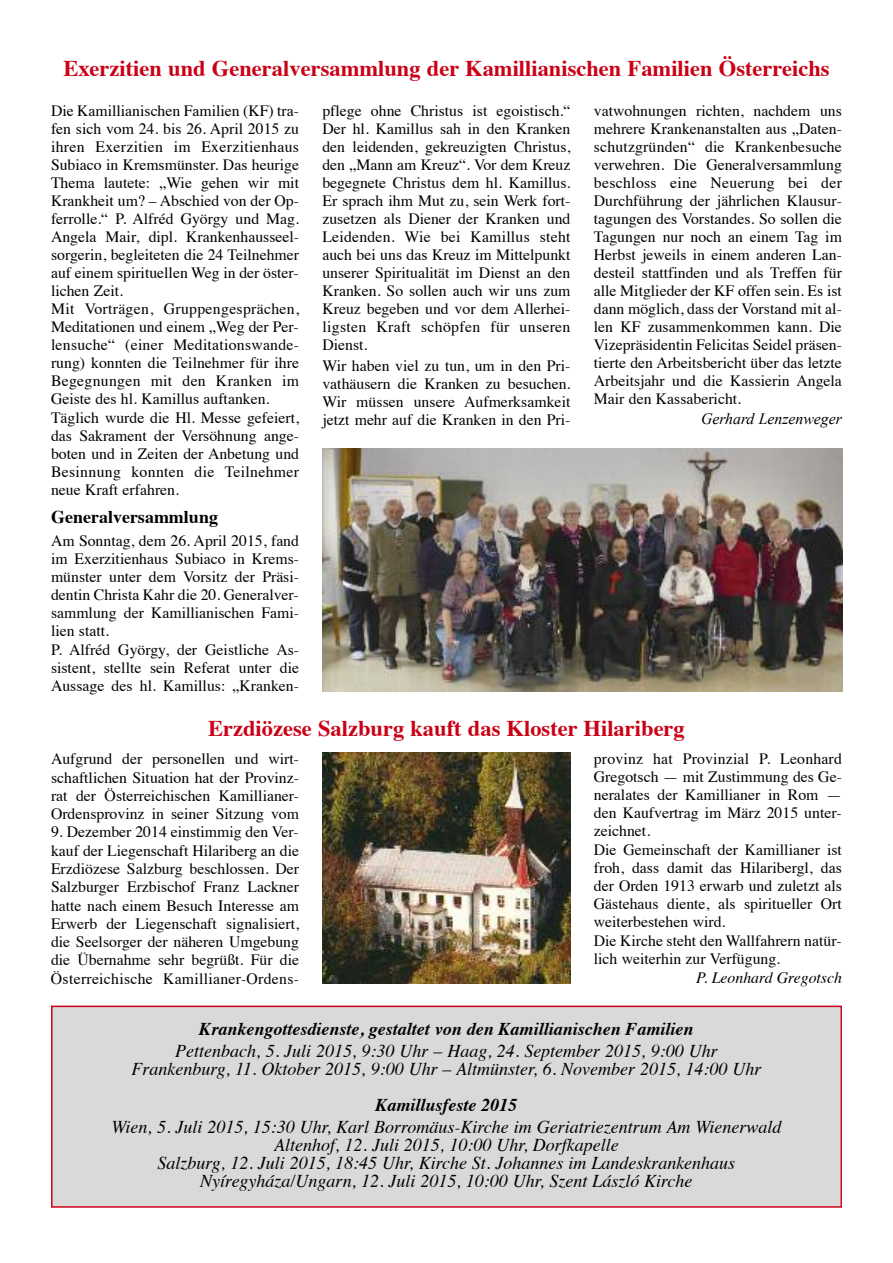
<style>
.page{position:relative;width:893px;height:1263px;background:#fff}
.page>*{position:absolute;margin:0;border:0;box-sizing:border-box;transform-origin:0 0}
.t1{font:700 22.5px "Times";color:#ca0016}
.t2{font:italic 18px/18px "Times";color:#000;text-align:center}
.t3{font:italic 700 18px "Times";color:#000}
.t4{font:700 18px "Times";color:#000}
.t5{font:15.75px/18px "Times";color:#000;text-align:justify}
.t6{font:italic 15.75px "Times";color:#000}
.t7{font:italic 15.75px "Times New Roman";color:#000}
</style>
<div class="page">
<img style="left:322px;top:448px;width:520px;height:243px">
<img style="left:322px;top:752px;width:248px;height:231px">
<div style="left:53px;top:1007px;width:787px;height:199px;background:#d9d9d9"></div>
<div style="left:51px;top:1005px;width:791px;height:203px;border:2px solid #ca0016"></div>
<h1 class="t1" style="left:63px;top:60px;width:768px">Exerzitien und Generalversammlung der Kamillianischen Familien Österreichs</h1>
<p class="t5" style="left:51px;top:103px;width:250px;text-align:left">Die Kamillianischen Familien (KF) tra&shy;fen sich vom 24. bis 26. April 2015 zu ihren Exerzitien im Exerzitienhaus Subiaco in Kremsmünster. Das heurige Thema lautete: „Wie gehen wir mit Krankheit um? – Abschied von der Op&shy;ferrolle.“ P. Alfréd György und Mag.<br>Angela Mair, dipl. Krankenhausseel&shy;sorgerin, begleiteten die 24 Teilnehmer auf einem spirituellen Weg in der öster&shy;lichen Zeit.<br>Mit Vorträgen, Gruppengesprächen, Meditationen und einem „Weg der Per&shy;lensuche“ (einer Meditationswande&shy;rung) konnten die Teilnehmer für ihre Begegnungen mit den Kranken im Geiste des hl. Kamillus auftanken.<br>Täglich wurde die Hl. Messe gefeiert, das Sakrament der Versöhnung ange&shy;boten und in Zeiten der Anbetung und Besinnung konnten die Teilnehmer neue Kraft erfahren.</p>
<p class="t4" style="left:51px;top:509px;width:168px">Generalversammlung</p>
<p class="t5" style="left:51px;top:533px;width:250px;text-align:left">Am Sonntag, dem 26. April 2015, fand im Exerzitienhaus Subiaco in Krems&shy;münster unter dem Vorsitz der Präsi&shy;dentin Christa Kahr die 20. Generalver&shy;sammlung der Kamillianischen Fami&shy;lien statt.<br>P. Alfréd György, der Geistliche As&shy;sistent, stellte sein Referat unter die Aussage des hl. Kamillus: „Kranken-</p>
<p class="t5" style="left:322px;top:103px;width:250px">pflege ohne Christus ist egoistisch.“ Der hl. Kamillus sah in den Kranken den leidenden, gekreuzigten Christus, den „Mann am Kreuz“. Vor dem Kreuz begegnete Christus dem hl. Kamillus.<br>Er sprach ihm Mut zu, sein Werk fort&shy;zusetzen als Diener der Kranken und Leidenden. Wie bei Kamillus steht auch bei uns das Kreuz im Mittelpunkt unserer Spiritualität im Dienst an den Kranken. So sollen auch wir uns zum Kreuz begeben und vor dem Allerhei&shy;ligsten Kraft schöpfen für unseren Dienst.</p>
<p class="t5" style="left:322px;top:358px;width:250px">Wir haben viel zu tun, um in den Pri&shy;vathäusern die Kranken zu besuchen.<br>Wir müssen unsere Aufmerksamkeit jetzt mehr auf die Kranken in den Pri-</p>
<p class="t5" style="left:594px;top:103px;width:250px">vatwohnungen richten, nachdem uns mehrere Krankenanstalten aus „Daten&shy;schutzgründen“ die Krankenbesuche verwehren. Die Generalversammlung beschloss eine Neuerung bei der Durchführung der jährlichen Klausur&shy;tagungen des Vorstandes. So sollen die Tagungen nur noch an einem Tag im Herbst jeweils in einem anderen Lan&shy;desteil stattfinden und als Treffen für alle Mitglieder der KF offen sein. Es ist dann möglich, dass der Vorstand mit al&shy;len KF zusammenkommen kann. Die Vizepräsidentin Felicitas Seidel präsen&shy;tierte den Arbeitsbericht über das letzte Arbeitsjahr und die Kassierin Angela Mair den Kassabericht.</p>
<p class="t7" style="left:701px;top:410px;width:142px">Gerhard Lenzenweger</p>
<h1 class="t1" style="left:208px;top:719px;width:478px">Erzdiözese Salzburg kauft das Kloster Hilariberg</h1>
<p class="t5" style="left:51px;top:751px;width:250px">Aufgrund der personellen und wirt&shy;schaftlichen Situation hat der Provinz&shy;rat der Österreichischen Kamillianer-Ordensprovinz in seiner Sitzung vom</p>
<p class="t5" style="left:51px;top:824px;width:250px">9. Dezember 2014 einstimmig den Ver&shy;kauf der Liegenschaft Hilariberg an die Erzdiözese Salzburg beschlossen. Der Salzburger Erzbischof Franz Lackner hatte nach einem Besuch Interesse am Erwerb der Liegenschaft signalisiert, die Seelsorger der näheren Umgebung die Übernahme sehr begrüßt. Für die Österreichische Kamillianer-Ordens-</p>
<p class="t5" style="left:594px;top:751px;width:250px;text-align:left">provinz hat Provinzial P. Leonhard<br>Gregotsch — mit Zustimmung des Ge&shy;neralates der Kamillianer in Rom — den Kaufvertrag im März 2015 unter&shy;zeichnet.<br>Die Gemeinschaft der Kamillianer ist froh, dass damit das Hilaribergl, das der Orden 1913 erwarb und zuletzt als<br>Gästehaus diente, als spiritueller Ort weiterbestehen wird.<br>Die Kirche steht den Wallfahrern natür&shy;lich weiterhin zur Verfügung.</p>
<p class="t6" style="left:696px;top:971px;width:147px">P. Leonhard Gregotsch</p>
<p class="t3" style="left:199px;top:1021px;width:496px">Krankengottesdienste, gestaltet von den Kamillianischen Familien</p>
<p class="t2" style="left:131px;top:1044px;width:632px">Pettenbach, 5. Juli 2015, 9:30 Uhr – Haag, 24. September 2015, 9:00 Uhr<br>Frankenburg, 11. Oktober 2015, 9:00 Uhr – Altmünster, 6. November 2015, 14:00 Uhr</p>
<p class="t3" style="left:375px;top:1098px;width:143px">Kamillusfeste 2015</p>
<p class="t2" style="left:112px;top:1120px;width:671px">Wien, 5. Juli 2015, 15:30 Uhr, Karl Borromäus-Kirche im Geriatriezentrum Am Wienerwald Altenhof, 12. Juli 2015, 10:00 Uhr, Dorfkapelle<br>Salzburg, 12. Juli 2015, 18:45 Uhr, Kirche St. Johannes im Landeskrankenhaus Nyíregyháza/Ungarn, 12. Juli 2015, 10:00 Uhr, Szent László Kirche</p>
</div>
